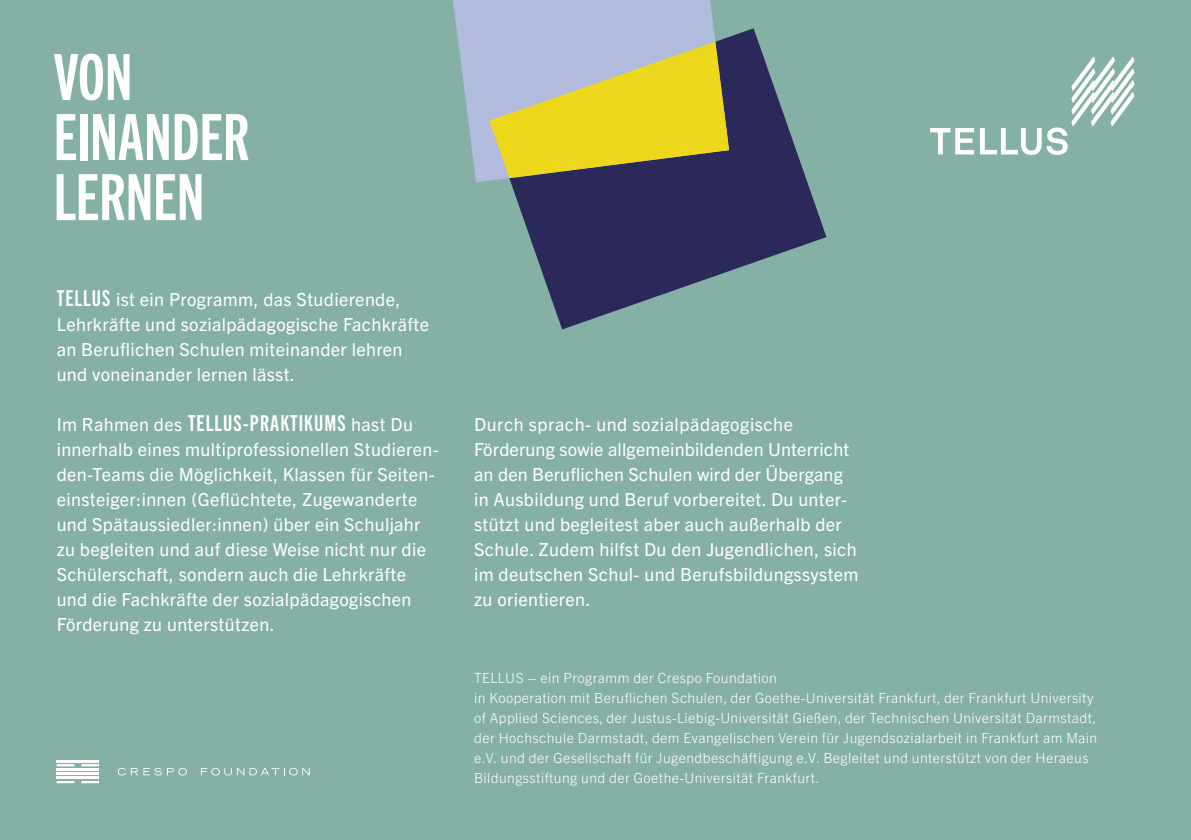
<style>
.page{position:relative;width:1191px;height:840px;background:#fff}
.page>*{position:absolute;margin:0;border:0;box-sizing:border-box;transform-origin:0 0}
.t1{font:64px/60px "Trade Gothic Next LT Pro Bd Cm";color:#fff}
.t2{font:18px/25px "Trade Gothic Next LT Pro";letter-spacing:.02em;color:#fff}
.t3{font:300 14px/20px "Trade Gothic Next LT Pro";letter-spacing:.03em;color:#fff}
.s1{font-family:"Trade Gothic Next LT Pro Bd Cm";font-size:22px}
</style>
<div class="page">
<div style="left:0;top:0;width:1191px;height:839px;background:#85b0a6"></div>
<hr style="left:57px;top:759px;width:42px;height:2px;background:#fff">
<hr style="left:57px;top:767px;width:42px;height:3px;background:#fff">
<hr style="left:57px;top:772px;width:42px;height:2px;background:#fff">
<hr style="left:57px;top:776px;width:42px;height:2px;background:#fff">
<hr style="left:57px;top:763px;width:17px;height:3px;background:#fff">
<hr style="left:81px;top:763px;width:18px;height:3px;background:#fff">
<svg style="left:57px;top:781px;width:17px;height:1px"></svg>
<svg style="left:81px;top:781px;width:18px;height:1px"></svg>
<svg style="left:118px;top:767px;width:69px;height:8px"></svg>
<svg style="left:201px;top:767px;width:109px;height:8px"></svg>
<svg style="left:930px;top:57px;width:204px;height:98px"></svg>
<svg style="left:510px;top:28px;width:316px;height:301px;fill:#2a295a"></svg>
<svg style="left:453px;top:0;width:276px;height:182px;fill:#b0bbde"></svg>
<svg style="left:489px;top:42px;width:240px;height:136px;background:#c7bd5d"></svg>
<h1 class="t1" style="left:54px;top:43px;width:197px">VON<br>EINANDER<br>LERNEN</h1>
<p class="t2" style="left:57px;top:286px;width:374px"><span class="s1">TELLUS</span> ist ein Programm, das Studierende, Lehrkräfte und sozialpädagogische Fachkräfte an Beruflichen Schulen miteinander lehren und voneinander lernen lässt.</p>
<p class="t2" style="left:57px;top:411px;width:383px">Im Rahmen des <span class="s1">TELLUS-PRAKTIKUMS</span> hast Du innerhalb eines multiprofessionellen Studieren&shy;den-Teams die Möglichkeit, Klassen für Seiten&shy;einsteiger:innen (Geflüchtete, Zugewanderte und Spätaussiedler:innen) über ein Schuljahr zu begleiten und auf diese Weise nicht nur die Schülerschaft, sondern auch die Lehrkräfte und die Fachkräfte der sozialpädagogischen Förderung zu unterstützen.</p>
<p class="t2" style="left:474px;top:411px;width:386px">Durch sprach- und sozialpädagogische Förderung sowie allgemeinbildenden Unterricht an den Beruflichen Schulen wird der Übergang in Ausbildung und Beruf vorbereitet. Du unter&shy;stützt und begleitest aber auch außerhalb der Schule. Zudem hilfst Du den Jugendlichen, sich im deutschen Schul- und Berufsbildungssystem zu orientieren.</p>
<p class="t3" style="left:474px;top:666px;width:624px">TELLUS – ein Programm der Crespo Foundation<br>in Kooperation mit Beruflichen Schulen, der Goethe-Universität Frankfurt, der Frankfurt University of Applied Sciences, der Justus-Liebig-Universität Gießen, der Technischen Universität Darmstadt, der Hochschule Darmstadt, dem Evangelischen Verein für Jugendsozialarbeit in Frankfurt am Main e.V. und der Gesellschaft für Jugendbeschäftigung e.V. Begleitet und unterstützt von der Heraeus Bildungsstiftung und der Goethe-Universität Frankfurt.</p>
</div>
